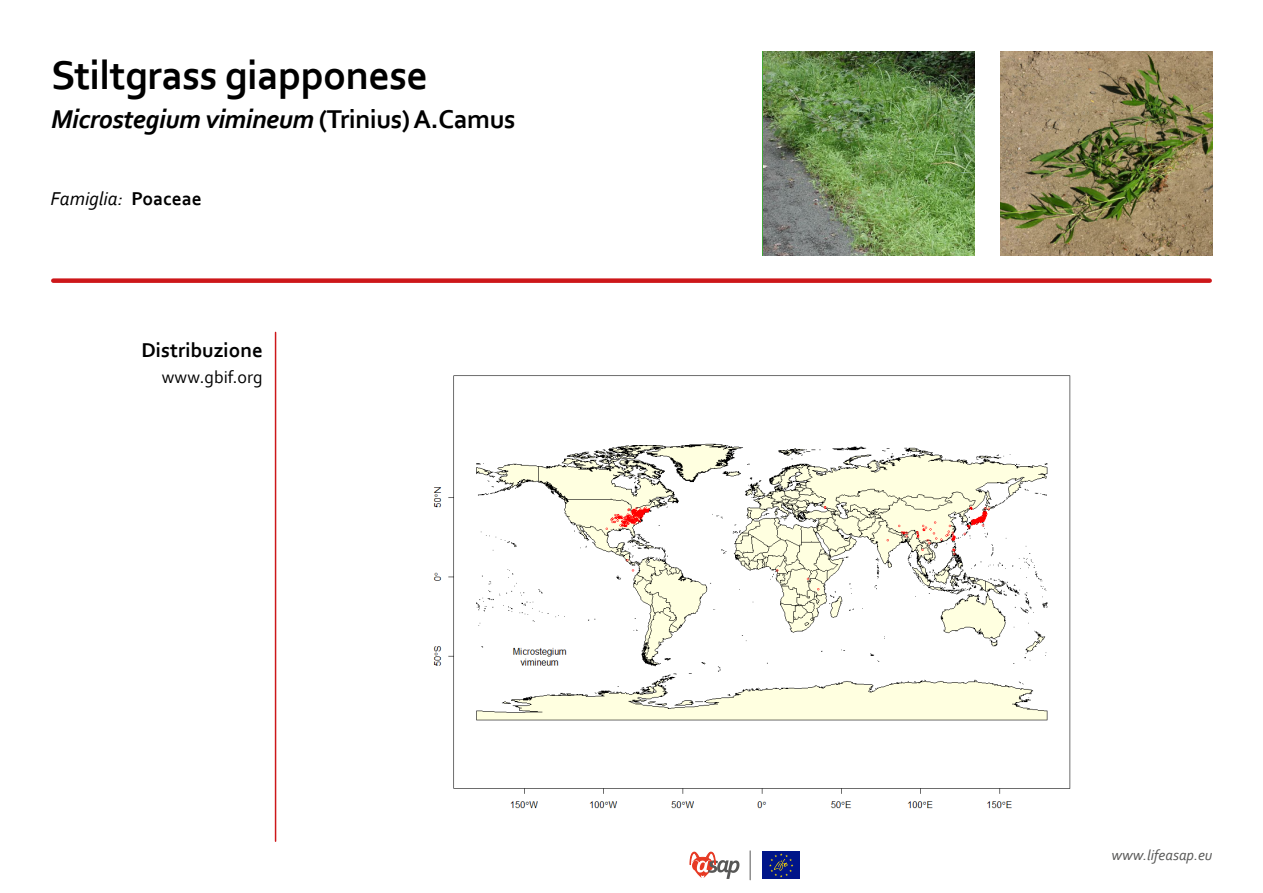
<style>
.page{position:relative;width:1263px;height:893px;background:#fff}
.page>*{position:absolute;margin:0;border:0;box-sizing:border-box;transform-origin:0 0}
.t1{font:700 42px "Corbel";letter-spacing:-.015em;color:#000}
.t2{font:italic 700 27px "Corbel";letter-spacing:-.015em;color:#000}
.t3{font:700 21px "Corbel";color:#000}
.t4{font:italic 19.5px "Corbel";color:#000}
.t5{font:18px "Corbel";color:#000}
.t6{font:italic 15px "Corbel";color:#575756}
.s1{font-style:normal}
.s2{font-weight:700;font-style:normal}
</style>
<div class="page">
<div style="left:53px;top:278px;width:1157px;height:5px;background:#cd171a"></div>
<img style="left:1000px;top:51px;width:212px;height:204px">
<img style="left:764px;top:51px;width:211px;height:204px">
<hr style="left:275px;top:332px;width:1px;height:509px;background:#cd171a">
<svg style="left:689px;top:851px;width:50px;height:28px"></svg>
<svg style="left:750px;top:851px;width:1px;height:29px"></svg>
<div style="left:762px;top:852px;width:38px;height:27px;background:#001589"></div>
<svg style="left:769px;top:853px;width:24px;height:24px"></svg>
<img style="left:433px;top:375px;width:638px;height:434px">
<h1 class="t1" style="left:51px;top:49px;width:379px">Stiltgrass giapponese</h1>
<p class="t2" style="left:51px;top:102px;width:466px">Microstegium vimineum <span class="s1">(Trinius) A.Camus</span></p>
<p class="t4" style="left:51px;top:186px;width:153px">Famiglia: <span class="s2">Poaceae</span></p>
<p class="t3" style="left:141px;top:337px;width:123px">Distribuzione</p>
<p class="t5" style="left:162px;top:366px;width:102px">www.gbif.org</p>
<p class="t6" style="left:1111px;top:846px;width:102px">www.lifeasap.eu</p>
</div>
